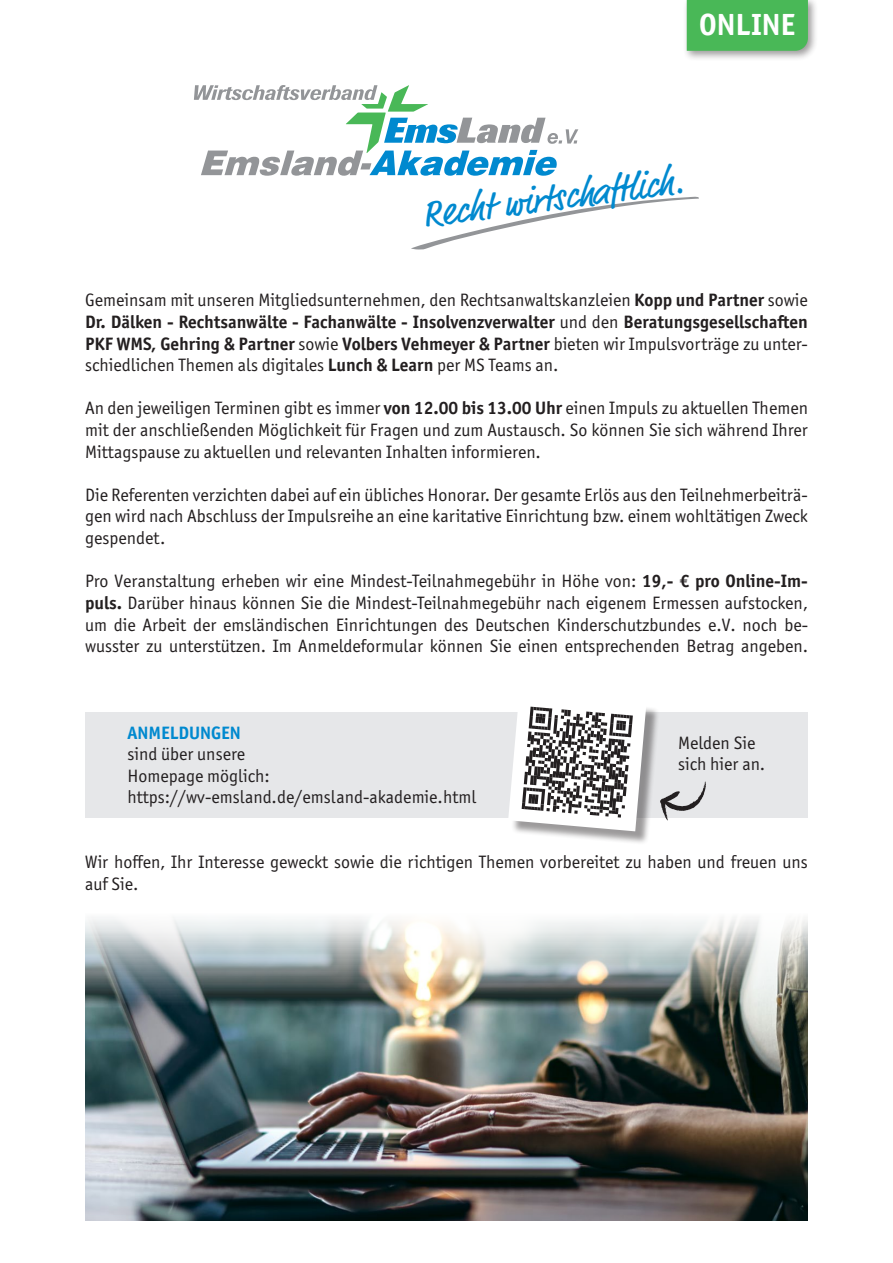
<style>
.page{position:relative;width:893px;height:1263px;background:#fff}
.page>*{position:absolute;margin:0;border:0;box-sizing:border-box;transform-origin:0 0}
.t1{font:38.25px "Market Pro";color:#0089cf}
.t2{font:700 30.75px "Officina Sans ITC Pro";color:#fff}
.t3{font:18px/21.6px "Officina Sans ITC Pro";color:#231f20;text-align:justify}
.t4{font:700 18px "Officina Sans ITC Pro";color:#0089cf}
.s1{font-weight:700}
</style>
<div class="page">
<div style="left:85px;top:712px;width:723px;height:105px;background:#e6e7e9"></div>
<svg style="left:194px;top:85px;width:384px;height:91px"></svg>
<svg style="left:411px;top:196px;width:288px;height:54px"></svg>
<div style="left:511px;top:696px;width:149px;height:149px;background:#231f20;opacity:.45"></div>
<svg style="left:508px;top:696px;width:138px;height:135px"></svg>
<svg style="left:660px;top:781px;width:47px;height:40px"></svg>
<div style="left:683px;top:0;width:135px;height:61px;background:#231f20;opacity:.45"></div>
<div style="left:687px;top:0;width:121px;height:51px;background:#49b857"></div>
<img style="left:85px;top:919px;width:723px;height:301px">
<h2 class="t2" style="left:699px;top:5px;width:98px">ONLINE</h2>
<h1 class="t1" style="left:419px;top:190px;width:265px;rotate:-8deg">Recht wirtschaftlich.</h1>
<p class="t3" style="left:85px;top:289px;width:724px">Gemeinsam mit unseren Mitgliedsunternehmen, den Rechtsanwaltskanzleien <span class="s1">Kopp und Partner</span> sowie <span class="s1">Dr. Dälken - Rechtsanwälte - Fachanwälte - Insolvenzverwalter</span> und den <span class="s1">Beratungsgesellschaften PKF WMS, Gehring &amp; Partner</span> sowie <span class="s1">Volbers Vehmeyer &amp; Partner</span> bieten wir Impulsvorträge zu unter&shy;schiedlichen Themen als digitales <span class="s1">Lunch &amp; Learn</span> per MS Teams an.</p>
<p class="t3" style="left:85px;top:397px;width:724px">An den jeweiligen Terminen gibt es immer <span class="s1">von 12.00 bis 13.00 Uhr</span> einen Impuls zu aktuellen Themen mit der anschließenden Möglichkeit für Fragen und zum Austausch. So können Sie sich während Ihrer Mittagspause zu aktuellen und relevanten Inhalten informieren.</p>
<p class="t3" style="left:85px;top:484px;width:724px">Die Referenten verzichten dabei auf ein übliches Honorar. Der gesamte Erlös aus den Teilnehmerbeiträ&shy;gen wird nach Abschluss der Impulsreihe an eine karitative Einrichtung bzw. einem wohltätigen Zweck gespendet.</p>
<p class="t3" style="left:85px;top:570px;width:724px">Pro Veranstaltung erheben wir eine Mindest-Teilnahmegebühr in Höhe von: <span class="s1">19,- € pro Online-Im&shy;puls.</span> Darüber hinaus können Sie die Mindest-Teilnahmegebühr nach eigenem Ermessen aufstocken, um die Arbeit der emsländischen Einrichtungen des Deutschen Kinderschutzbundes e.V. noch be&shy;wusster zu unterstützen. Im Anmeldeformular können Sie einen entsprechenden Betrag angeben.</p>
<p class="t4" style="left:128px;top:721px;width:115px">ANMELDUNGEN</p>
<p class="t3" style="left:128px;top:743px;width:350px;text-align:left">sind über unsere<br>Homepage möglich: https://wv-emsland.de/emsland-akademie.html</p>
<p class="t3" style="left:678px;top:732px;width:88px">Melden Sie sich hier an.</p>
<p class="t3" style="left:85px;top:851px;width:724px">Wir hoffen, Ihr Interesse geweckt sowie die richtigen Themen vorbereitet zu haben und freuen uns auf Sie.</p>
</div>
